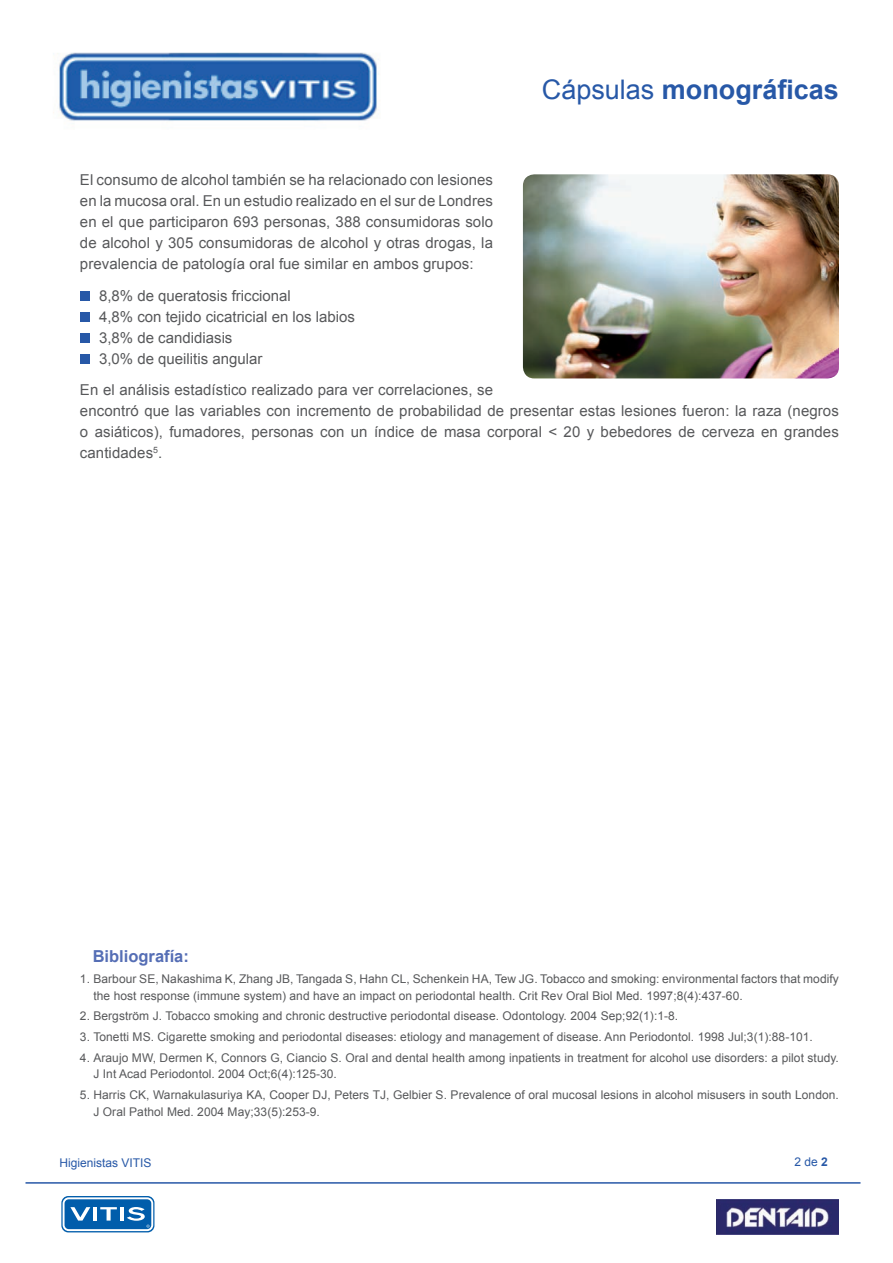
<style>
.page{position:relative;width:893px;height:1263px;background:#fff}
.page>*{position:absolute;margin:0;border:0;box-sizing:border-box;transform-origin:0 0}
.t1{font:700 27px "Arial";color:#2758a7}
.t2{font:700 16.5px "Arial";color:#556eb5}
.t3{font:15px/21px "Arial";letter-spacing:.005em;color:#57585a}
.t4{font:12px/16.5px "Arial";letter-spacing:.005em;color:#57585a}
.t5{font:12px "Arial";color:#2758a7}
.s1{font-weight:400}
.s2{font-weight:700}
</style>
<div class="page">
<img style="left:716px;top:1199px;width:123px;height:36px">
<hr style="left:26px;top:1182px;width:834px;height:2px;background:#2758a7">
<img style="left:53px;top:52px;width:326px;height:69px">
<svg style="left:61px;top:1196px;width:93px;height:36px"></svg>
<svg style="left:63px;top:1197px;width:90px;height:34px"></svg>
<div style="left:80px;top:292px;width:9px;height:9px;background:#2758a7"></div>
<div style="left:80px;top:313px;width:9px;height:9px;background:#2758a7"></div>
<div style="left:80px;top:334px;width:9px;height:9px;background:#2758a7"></div>
<div style="left:80px;top:355px;width:9px;height:9px;background:#2758a7"></div>
<img style="left:523px;top:174px;width:316px;height:204px">
<h1 class="t1" style="left:542px;top:72px;width:299px"><span class="s1">Cápsulas</span> monográficas</h1>
<p class="t3" style="left:80px;top:170px;width:415px;text-align:justify">El consumo de alcohol también se ha relacionado con lesiones en la mucosa oral. En un estudio realizado en el sur de Londres en el que participaron 693 personas, 388 consumidoras solo de alcohol y 305 consumidoras de alcohol y otras drogas, la prevalencia de patología oral fue similar en ambos grupos:</p>
<p class="t3" style="left:99px;top:285px;width:257px">8,8% de queratosis friccional<br>4,8% con tejido cicatricial en los labios<br>3,8% de candidiasis<br>3,0% de queilitis angular</p>
<p class="t3" style="left:80px;top:380px;width:760px">En el análisis estadístico realizado para ver correlaciones, se<br>encontró que las variables con incremento de probabilidad de presentar estas lesiones fueron: la raza (negros o asiáticos), fumadores, personas con un índice de masa corporal &lt; 20 y bebedores de cerveza en grandes cantidades<sup>5</sup>.</p>
<h2 class="t2" style="left:93px;top:946px;width:98px">Bibliografía:</h2>
<p class="t4" style="left:93px;top:971px;width:747px;text-indent:-14px">1. Barbour SE, Nakashima K, Zhang JB, Tangada S, Hahn CL, Schenkein HA, Tew JG. Tobacco and smoking: environmental factors that modify the host response (immune system) and have an impact on periodontal health. Crit Rev Oral Biol Med. 1997;8(4):437-60.</p>
<p class="t4" style="left:80px;top:1008px;width:600px">2. Bergström J. Tobacco smoking and chronic destructive periodontal disease. Odontology. 2004 Sep;92(1):1-8.</p>
<p class="t4" style="left:80px;top:1029px;width:734px">3. Tonetti MS. Cigarette smoking and periodontal diseases: etiology and management of disease. Ann Periodontol. 1998 Jul;3(1):88-101.</p>
<p class="t4" style="left:93px;top:1049px;width:747px;text-indent:-14px">4. Araujo MW, Dermen K, Connors G, Ciancio S. Oral and dental health among inpatients in treatment for alcohol use disorders: a pilot study.<br>J Int Acad Periodontol. 2004 Oct;6(4):125-30.</p>
<p class="t4" style="left:93px;top:1087px;width:747px;text-indent:-14px">5. Harris CK, Warnakulasuriya KA, Cooper DJ, Peters TJ, Gelbier S. Prevalence of oral mucosal lesions in alcohol misusers in south London.<br>J Oral Pathol Med. 2004 May;33(5):253-9.</p>
<p class="t5" style="left:60px;top:1154px;width:94px">Higienistas VITIS</p>
<p class="t5" style="left:794px;top:1154px;width:35px">2 de <span class="s2">2</span></p>
</div>
